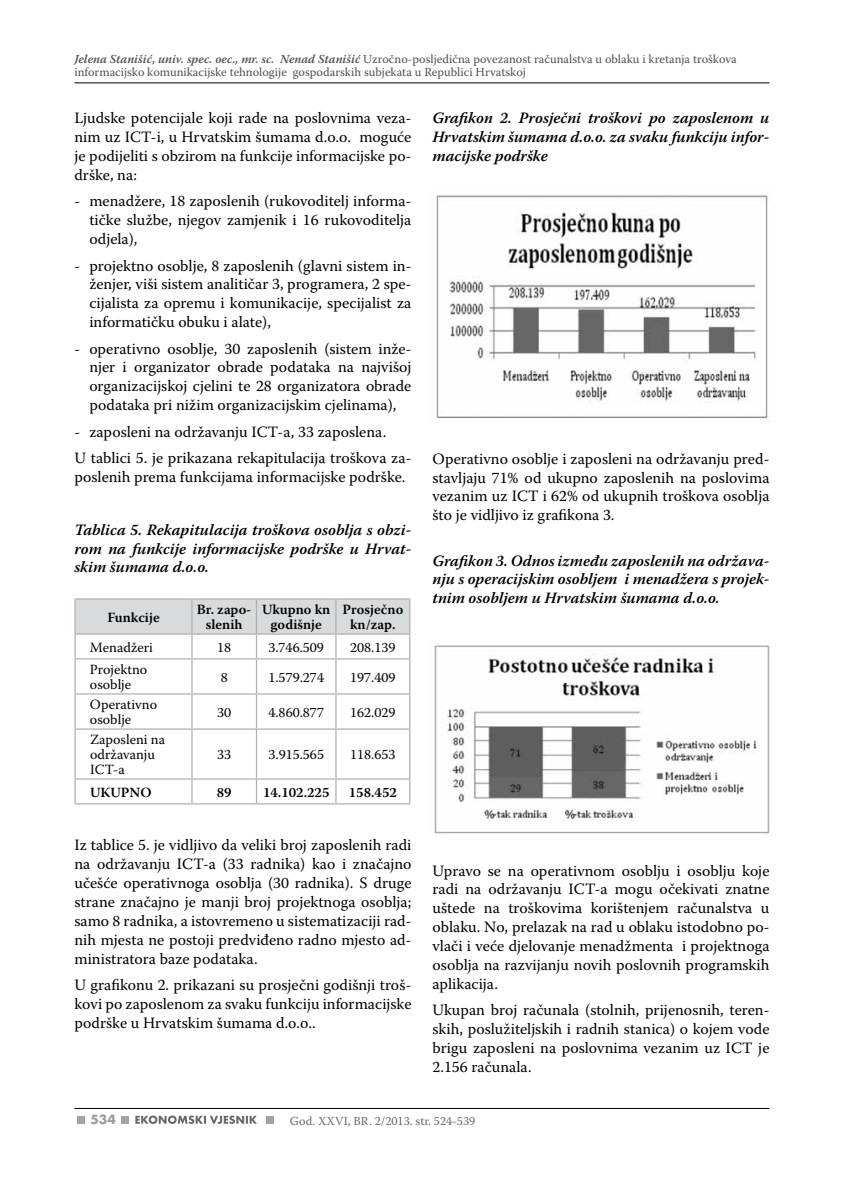
<style>
.page{position:relative;width:844px;height:1191px;background:#fff}
.page>*{position:absolute;margin:0;border:0;box-sizing:border-box;transform-origin:0 0}
.t1{font:15.75px/18.9px "Warnock Pro";color:#000;text-align:justify}
.t2{font:italic 600 15.75px/18.9px "Warnock Pro";color:#000;text-align:justify}
.t3{font:14px/14.9px "Warnock Pro";color:#000}
.t4{font:600 14px/14.9px "Warnock Pro";color:#000;text-align:center}
.t5{font:700 14px "Futura TOT";color:#9c9ca0}
.t6{font:12.25px/12.2px "Warnock Pro";color:#504f53}
.t7{font:12.25px "Warnock Pro";color:#68676c}
.s1{font-weight:600;font-style:italic}
</style>
<div class="page">
<hr style="left:74px;top:83px;width:695px;height:1px;background:#000">
<hr style="left:74px;top:1108px;width:695px;height:1px;background:#000">
<svg style="left:135px;top:1115px;width:122px;height:9px"></svg>
<div style="left:121px;top:1115px;width:7px;height:8px;background:#a3a3a7"></div>
<div style="left:266px;top:1115px;width:8px;height:8px;background:#a3a3a7"></div>
<div style="left:77px;top:1115px;width:8px;height:8px;background:#a3a3a7"></div>
<hr style="left:74px;top:598px;width:118px;height:1px;background:#aeafb2">
<hr style="left:74px;top:599px;width:2px;height:34px;background:#aeafb2">
<hr style="left:192px;top:598px;width:64px;height:1px;background:#aeafb2">
<hr style="left:256px;top:598px;width:80px;height:1px;background:#aeafb2">
<hr style="left:336px;top:598px;width:74px;height:1px;background:#aeafb2">
<hr style="left:74px;top:633px;width:118px;height:1px;background:#aeafb2">
<hr style="left:74px;top:634px;width:2px;height:24px;background:#aeafb2">
<svg style="left:75px;top:599px;width:335px;height:59px"></svg>
<hr style="left:74px;top:658px;width:118px;height:1px;background:#aeafb2">
<hr style="left:74px;top:659px;width:2px;height:34px;background:#aeafb2">
<hr style="left:192px;top:658px;width:64px;height:1px;background:#aeafb2">
<hr style="left:191px;top:659px;width:1px;height:34px;background:#aeafb2">
<hr style="left:256px;top:658px;width:80px;height:1px;background:#aeafb2">
<hr style="left:256px;top:659px;width:1px;height:34px;background:#aeafb2">
<hr style="left:336px;top:658px;width:74px;height:1px;background:#aeafb2">
<hr style="left:335px;top:659px;width:1px;height:34px;background:#aeafb2">
<hr style="left:409px;top:659px;width:1px;height:34px;background:#aeafb2">
<hr style="left:74px;top:693px;width:118px;height:1px;background:#aeafb2">
<hr style="left:74px;top:694px;width:2px;height:34px;background:#aeafb2">
<hr style="left:192px;top:693px;width:64px;height:1px;background:#aeafb2">
<hr style="left:191px;top:694px;width:1px;height:34px;background:#aeafb2">
<hr style="left:256px;top:693px;width:80px;height:1px;background:#aeafb2">
<hr style="left:256px;top:694px;width:1px;height:34px;background:#aeafb2">
<hr style="left:336px;top:693px;width:74px;height:1px;background:#aeafb2">
<hr style="left:335px;top:694px;width:1px;height:34px;background:#aeafb2">
<hr style="left:409px;top:694px;width:1px;height:34px;background:#aeafb2">
<hr style="left:74px;top:728px;width:118px;height:1px;background:#aeafb2">
<hr style="left:74px;top:729px;width:2px;height:49px;background:#aeafb2">
<hr style="left:192px;top:728px;width:64px;height:1px;background:#aeafb2">
<hr style="left:191px;top:729px;width:1px;height:49px;background:#aeafb2">
<hr style="left:256px;top:728px;width:80px;height:1px;background:#aeafb2">
<hr style="left:256px;top:729px;width:1px;height:49px;background:#aeafb2">
<hr style="left:336px;top:728px;width:74px;height:1px;background:#aeafb2">
<hr style="left:335px;top:729px;width:1px;height:49px;background:#aeafb2">
<hr style="left:409px;top:729px;width:1px;height:49px;background:#aeafb2">
<hr style="left:74px;top:778px;width:118px;height:1px;background:#aeafb2">
<hr style="left:74px;top:779px;width:2px;height:24px;background:#aeafb2">
<hr style="left:192px;top:778px;width:64px;height:1px;background:#aeafb2">
<svg style="left:191px;top:779px;width:1px;height:24px"></svg>
<hr style="left:256px;top:778px;width:80px;height:1px;background:#aeafb2">
<svg style="left:256px;top:779px;width:1px;height:24px"></svg>
<hr style="left:336px;top:778px;width:74px;height:1px;background:#aeafb2">
<svg style="left:335px;top:779px;width:1px;height:24px"></svg>
<svg style="left:409px;top:779px;width:1px;height:24px"></svg>
<hr style="left:74px;top:803px;width:118px;height:1px;background:#aeafb2">
<hr style="left:192px;top:803px;width:64px;height:1px;background:#aeafb2">
<hr style="left:256px;top:803px;width:80px;height:1px;background:#aeafb2">
<hr style="left:336px;top:803px;width:74px;height:1px;background:#aeafb2">
<img style="left:436px;top:195px;width:332px;height:224px">
<img style="left:434px;top:645px;width:336px;height:189px">
<p class="t6" style="left:74px;top:53px;width:663px"><span class="s1">Jelena Stanišić, univ. spec. oec., mr. sc. Nenad Stanišić</span> Uzročno-posljedična povezanost računalstva u oblaku i kretanja troškova informacijsko komunikacijske tehnologije gospodarskih subjekata u Republici Hrvatskoj</p>
<p class="t1" style="left:74px;top:108px;width:338px">Ljudske potencijale koji rade na poslovnima veza&shy;nim uz ICT-i, u Hrvatskim šumama d.o.o. moguće je podijeliti s obzirom na funkcije informacijske po&shy;drške, na:</p>
<p class="t1" style="left:89px;top:191px;width:323px;text-indent:-15px">- menadžere, 18 zaposlenih (rukovoditelj informa&shy;tičke službe, njegov zamjenik i 16 rukovoditelja odjela),</p>
<p class="t1" style="left:89px;top:256px;width:323px;text-indent:-15px">- projektno osoblje, 8 zaposlenih (glavni sistem in&shy;ženjer, viši sistem analitičar 3, programera, 2 spe&shy;cijalista za opremu i komunikacije, specijalist za informatičku obuku i alate),</p>
<p class="t1" style="left:89px;top:339px;width:323px;text-indent:-15px">- operativno osoblje, 30 zaposlenih (sistem inže&shy;njer i organizator obrade podataka na najvišoj organizacijskoj cjelini te 28 organizatora obrade podataka pri nižim organizacijskim cjelinama),</p>
<p class="t1" style="left:74px;top:418px;width:338px;line-height:26.2px">- zaposleni na održavanju ICT-a, 33 zaposlena.<br>U tablici 5. je prikazana rekapitulacija troškova za-</p>
<p class="t1" style="left:74px;top:467px;width:332px">poslenih prema funkcijama informacijske podrške.</p>
<p class="t2" style="left:74px;top:520px;width:338px">Tablica 5. Rekapitulacija troškova osoblja s obzi&shy;rom na funkcije informacijske podrške u Hrvat&shy;skim šumama d.o.o.</p>
<p class="t4" style="left:107px;top:609px;width:54px">Funkcije</p>
<p class="t4" style="left:197px;top:602px;width:56px">Br. zapo&shy;slenih</p>
<p class="t4" style="left:262px;top:602px;width:70px">Ukupno kn godišnje</p>
<p class="t4" style="left:342px;top:602px;width:62px">Prosječno kn/zap.</p>
<p class="t3" style="left:90px;top:639px;width:65px">Menadžeri</p>
<p class="t3" style="left:217px;top:639px;width:16px">18</p>
<p class="t3" style="left:268px;top:639px;width:57px">3.746.509</p>
<p class="t3" style="left:350px;top:639px;width:47px">208.139</p>
<p class="t3" style="left:90px;top:662px;width:59px">Projektno osoblje</p>
<p class="t3" style="left:221px;top:669px;width:9px">8</p>
<p class="t3" style="left:268px;top:669px;width:57px">1.579.274</p>
<p class="t3" style="left:350px;top:669px;width:47px">197.409</p>
<p class="t3" style="left:90px;top:697px;width:69px">Operativno osoblje</p>
<p class="t3" style="left:217px;top:704px;width:16px">30</p>
<p class="t3" style="left:268px;top:704px;width:57px">4.860.877</p>
<p class="t3" style="left:350px;top:704px;width:47px">162.029</p>
<p class="t3" style="left:90px;top:732px;width:76px">Zaposleni na održavanju<br>ICT-a</p>
<p class="t3" style="left:217px;top:747px;width:16px">33</p>
<p class="t3" style="left:268px;top:747px;width:57px">3.915.565</p>
<p class="t3" style="left:350px;top:747px;width:47px">118.653</p>
<p class="t4" style="left:90px;top:784px;width:63px">UKUPNO</p>
<p class="t4" style="left:217px;top:784px;width:16px">89</p>
<p class="t4" style="left:263px;top:784px;width:68px">14.102.225</p>
<p class="t4" style="left:349px;top:784px;width:49px">158.452</p>
<p class="t1" style="left:74px;top:835px;width:338px">Iz tablice 5. je vidljivo da veliki broj zaposlenih radi na održavanju ICT-a (33 radnika) kao i značajno učešće operativnoga osoblja (30 radnika). S druge strane značajno je manji broj projektnoga osoblja; samo 8 radnika, a istovremeno u sistematizaciji rad&shy;nih mjesta ne postoji predviđeno radno mjesto ad&shy;ministratora baze podataka.</p>
<p class="t1" style="left:74px;top:975px;width:338px">U grafikonu 2. prikazani su prosječni godišnji troš&shy;kovi po zaposlenom za svaku funkciju informacijske podrške u Hrvatskim šumama d.o.o..</p>
<p class="t2" style="left:432px;top:108px;width:338px">Grafikon 2. Prosječni troškovi po zaposlenom u Hrvatskim šumama d.o.o. za svaku funkciju infor&shy;macijske podrške</p>
<p class="t1" style="left:432px;top:449px;width:338px">Operativno osoblje i zaposleni na održavanju pred&shy;stavljaju 71% od ukupno zaposlenih na poslovima vezanim uz ICT i 62% od ukupnih troškova osoblja što je vidljivo iz grafikona 3.</p>
<p class="t2" style="left:432px;top:550px;width:338px">Grafikon 3. Odnos između zaposlenih na održava&shy;nju s operacijskim osobljem i menadžera s projek&shy;tnim osobljem u Hrvatskim šumama d.o.o.</p>
<p class="t1" style="left:432px;top:860px;width:338px">Upravo se na operativnom osoblju i osoblju koje radi na održavanju ICT-a mogu očekivati znatne uštede na troškovima korištenjem računalstva u oblaku. No, prelazak na rad u oblaku istodobno po&shy;vlači i veće djelovanje menadžmenta i projektnoga osoblja na razvijanju novih poslovnih programskih aplikacija.</p>
<p class="t1" style="left:432px;top:1000px;width:338px">Ukupan broj računala (stolnih, prijenosnih, teren&shy;skih, poslužiteljskih i radnih stanica) o kojem vode brigu zaposleni na poslovnima vezanim uz ICT je 2.156 računala.</p>
<p class="t5" style="left:90px;top:1111px;width:27px">534</p>
<p class="t7" style="left:290px;top:1113px;width:187px">God. XXVI, BR. 2/2013. str. 524-539</p>
</div>
